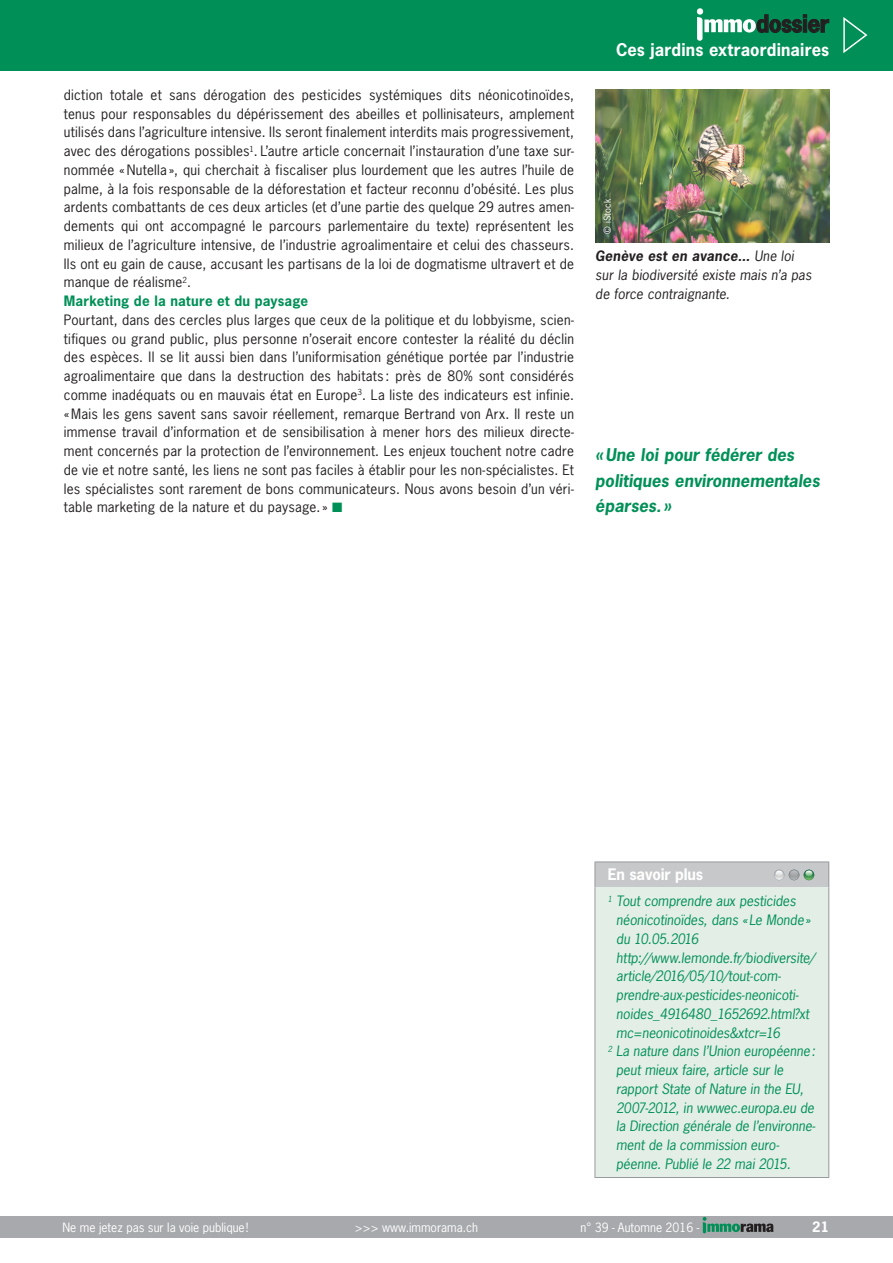
<style>
.page{position:relative;width:893px;height:1263px;background:#fff}
.page>*{position:absolute;margin:0;border:0;box-sizing:border-box;transform-origin:0 0}
.t1{font:700 22.5px "News Gothic Std";letter-spacing:-.02em;color:#231f20}
.t2{font:italic 700 16.5px/25.5px "News Gothic Std";color:#009057}
.t3{font:700 16.5px "News Gothic Std";letter-spacing:.01em;color:#fff}
.t4{font:700 15px "News Gothic Std";letter-spacing:-.01em;color:#fff}
.t5{font:13.5px/18.8px "News Gothic Std";letter-spacing:.02em;color:#231f20}
.t6{font:italic 13.5px "News Gothic Std";color:#009057}
.t7{font:italic 13.5px/18.8px "News Gothic Std";letter-spacing:.005em;color:#231f20}
.t8{font:italic 13.5px "News Gothic Std";letter-spacing:-.02em;color:#009057}
.t9{font:italic 13.5px "News Gothic Std";letter-spacing:-.05em;color:#009057}
.t10{font:700 13.5px "News Gothic Std";color:#fff}
.t11{font:12px "News Gothic Std";color:#fff}
.t12{font:9px "News Gothic Std";letter-spacing:.025em;color:#fff}
.s1{font-weight:700;color:#009057}
.s2{color:#009057}
.s3{font-weight:700}
</style>
<div class="page">
<div style="left:0;top:1216px;width:893px;height:21px;background:#a8a9ad"></div>
<svg style="left:703px;top:1217px;width:71px;height:16px"></svg>
<div style="left:0;top:0;width:893px;height:70px;background:#009057"></div>
<div style="left:697px;top:8px;width:6px;height:7px;background:#fff;border-radius:50%"></div>
<svg style="left:697px;top:14px;width:132px;height:27px"></svg>
<svg style="left:843px;top:17px;width:25px;height:36px"></svg>
<img style="left:595px;top:89px;width:234px;height:153px">
<div style="left:595px;top:862px;width:234px;height:25px;background:#c7c8ca"></div>
<div style="left:595px;top:887px;width:234px;height:290px;background:#e3eee7"></div>
<hr style="left:595px;top:861px;width:234px;height:1px;background:#97999c">
<svg style="left:595px;top:862px;width:1px;height:25px"></svg>
<svg style="left:828px;top:862px;width:1px;height:25px"></svg>
<hr style="left:595px;top:887px;width:1px;height:290px;background:#97999c">
<hr style="left:828px;top:887px;width:1px;height:290px;background:#97999c">
<hr style="left:595px;top:1177px;width:234px;height:1px;background:#97999c">
<svg style="left:774px;top:870px;width:40px;height:10px"></svg>
<p class="t5" style="left:64px;top:85px;width:512px">diction totale et sans dérogation des pesticides systémiques dits néonicotinoïdes, tenus pour responsables du dépérissement des abeilles et pollinisateurs, amplement utilisés dans l’agriculture intensive. Ils seront finalement interdits mais progressivement, avec des dérogations possibles<sup>1</sup>. L’autre article concernait l’instauration d’une taxe sur&shy;nommée «Nutella », qui cherchait à fiscaliser plus lourdement que les autres l’huile de palme, à la fois responsable de la déforestation et facteur reconnu d’obésité. Les plus ardents combattants de ces deux articles (et d’une partie des quelque 29 autres amen&shy;dements qui ont accompagné le parcours parlementaire du texte) représentent les milieux de l’agriculture intensive, de l’industrie agroalimentaire et celui des chasseurs.<br>Ils ont eu gain de cause, accusant les partisans de la loi de dogmatisme ultravert et de manque de réalisme<sup>2</sup>.<br><span class="s1">Marketing de la nature et du paysage</span></p>
<p class="t5" style="left:64px;top:310px;width:512px;text-align:justify">Pourtant, dans des cercles plus larges que ceux de la politique et du lobbyisme, scien&shy;tifiques ou grand public, plus personne n’oserait encore contester la réalité du déclin des espèces. Il se lit aussi bien dans l’uniformisation génétique portée par l’industrie agroalimentaire que dans la destruction des habitats : près de 80% sont considérés comme inadéquats ou en mauvais état en Europe<sup>3</sup>. La liste des indicateurs est infinie. «Mais les gens savent sans savoir réellement, remarque Bertrand von Arx. Il reste un immense travail d’information et de sensibilisation à mener hors des milieux directe&shy;ment concernés par la protection de l’environnement. Les enjeux touchent notre cadre de vie et notre santé, les liens ne sont pas faciles à établir pour les non-spécialistes. Et les spécialistes sont rarement de bons communicateurs. Nous avons besoin d’un véri&shy;table marketing de la nature et du paysage. » <span class="s2">■</span></p>
<h1 class="t1" style="left:756px;top:9px;width:74px">dossier</h1>
<p class="t3" style="left:616px;top:38px;width:215px">Ces jardins extraordinaires</p>
<p class="t12" style="left:602px;top:234px;width:36px;rotate:-90deg">© iStock</p>
<p class="t7" style="left:595px;top:247px;width:218px"><span class="s3">Genève est en avance...</span> Une loi sur la biodiversité existe mais n’a pas de force contraignante.</p>
<p class="t2" style="left:595px;top:442px;width:226px">«Une loi pour fédérer des politiques environnementales éparses. »</p>
<p class="t4" style="left:608px;top:864px;width:97px">En savoir plus</p>
<p class="t6" style="left:608px;top:893px;width:190px"><sup>1</sup> Tout comprendre aux pesticides</p>
<p class="t6" style="left:616px;top:911px;width:196px">néonicotinoïdes, dans «Le Monde»</p>
<p class="t9" style="left:616px;top:930px;width:84px">du 10.05.2016</p>
<p class="t6" style="left:616px;top:949px;width:200px">http://www.lemonde.fr/biodiversite/</p>
<p class="t6" style="left:616px;top:968px;width:167px">article/2016/05/10/tout-com-</p>
<p class="t6" style="left:616px;top:986px;width:184px">prendre-aux-pesticides-neonicoti-</p>
<p class="t8" style="left:616px;top:1005px;width:194px">noides_4916480_1652692.html?xt</p>
<p class="t6" style="left:616px;top:1024px;width:166px">mc=neonicotinoides&amp;xtcr=16</p>
<p class="t6" style="left:608px;top:1043px;width:209px"><sup>2</sup> La nature dans l’Union européenne:</p>
<p class="t6" style="left:616px;top:1061px;width:169px">peut mieux faire, article sur le</p>
<p class="t6" style="left:616px;top:1080px;width:189px">rapport State of Nature in the EU,</p>
<p class="t6" style="left:616px;top:1099px;width:199px">2007-2012, in wwwec.europa.eu de</p>
<p class="t6" style="left:616px;top:1118px;width:201px">la Direction générale de l’environne-</p>
<p class="t6" style="left:616px;top:1136px;width:165px">ment de la commission euro-</p>
<p class="t6" style="left:616px;top:1155px;width:176px">péenne. Publié le 22 mai 2015.</p>
<p class="t11" style="left:63px;top:1219px;width:187px">Ne me jetez pas sur la voie publique!</p>
<p class="t11" style="left:355px;top:1219px;width:125px">&gt;&gt;&gt; www.immorama.ch</p>
<p class="t11" style="left:581px;top:1219px;width:120px">n° 39 - Automne 2016 -</p>
<p class="t10" style="left:812px;top:1218px;width:18px">21</p>
</div>
